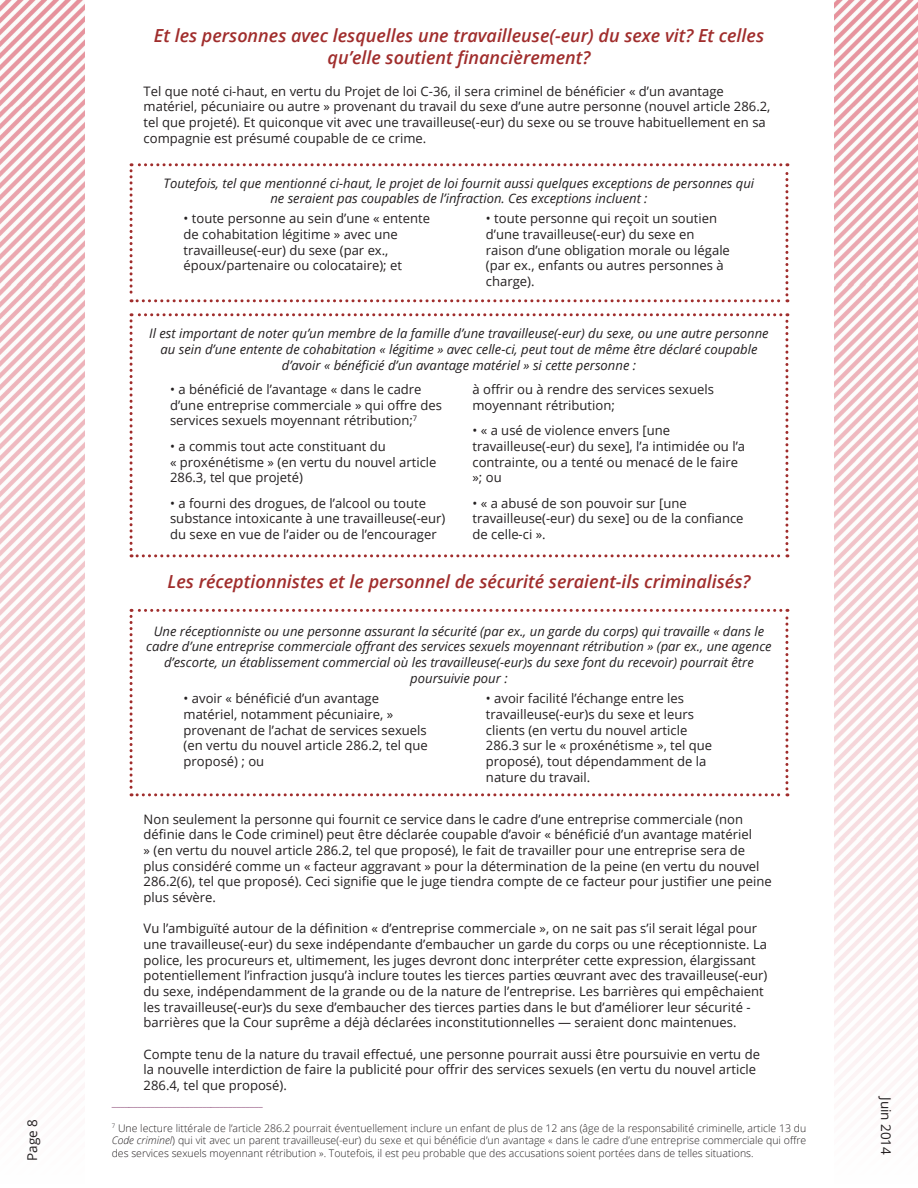
<style>
.page{position:relative;width:918px;height:1188px;background:#fff}
.page>*{position:absolute;margin:0;border:0;box-sizing:border-box;transform-origin:0 0}
.t1{font:italic 600 18px/21.6px "Open Sans";color:#a02d2c;text-align:center}
.t2{font:13.5px "Open Sans";color:#231f20}
.t3{font:13.05px/15.6px "Open Sans";color:#231f20}
.t4{font:italic 13.05px/15.6px "Open Sans";color:#231f20;text-align:center}
.t5{font:300 10.5px/12.6px "Open Sans";color:#231f20;text-align:justify}
.t6{font:300 10.5px "Open Sans";color:#6b144e}
.s1{font-style:italic}
</style>
<div class="page">
<img style="left:0;top:0;width:85px;height:1081px">
<img style="left:834px;top:0;width:84px;height:1081px">
<svg style="left:130px;top:163px;width:658px;height:139px"></svg>
<svg style="left:130px;top:313px;width:658px;height:244px"></svg>
<svg style="left:130px;top:609px;width:658px;height:187px"></svg>
<p class="t2" style="left:23px;top:1161px;width:43px;rotate:-90deg">Page 8</p>
<h1 class="t1" style="left:154px;top:25px;width:612px">Et les personnes avec lesquelles une travailleuse(-eur) du sexe vit? Et celles qu’elle soutient financièrement?</h1>
<p class="t3" style="left:144px;top:83px;width:628px">Tel que noté ci-haut, en vertu du Projet de loi C-36, il sera criminel de bénéficier « d’un avantage matériel, pécuniaire ou autre » provenant du travail du sexe d’une autre personne (nouvel article 286.2, tel que projeté). Et quiconque vit avec une travailleuse(-eur) du sexe ou se trouve habituellement en sa compagnie est présumé coupable de ce crime.</p>
<p class="t4" style="left:164px;top:175px;width:592px;line-height:15px">Toutefois, tel que mentionné ci-haut, le projet de loi fournit aussi quelques exceptions de personnes qui ne seraient pas coupables de l’infraction. Ces exceptions incluent :</p>
<p class="t3" style="left:184px;top:211px;width:248px">• toute personne au sein d’une « entente de cohabitation légitime » avec une travailleuse(-eur) du sexe (par ex., époux/partenaire ou colocataire); et</p>
<p class="t3" style="left:486px;top:211px;width:245px">• toute personne qui reçoit un soutien d’une travailleuse(-eur) du sexe en raison d’une obligation morale ou légale (par ex., enfants ou autres personnes à charge).</p>
<p class="t4" style="left:149px;top:325px;width:621px">Il est important de noter qu’un membre de la famille d’une travailleuse(-eur) du sexe, ou une autre personne au sein d’une entente de cohabitation « légitime » avec celle-ci, peut tout de même être déclaré coupable d’avoir « bénéficié d’un avantage matériel » si cette personne :</p>
<p class="t3" style="left:170px;top:381px;width:273px">• a bénéficié de l’avantage « dans le cadre d’une entreprise commerciale » qui offre des services sexuels moyennant rétribution;<sup>7</sup></p>
<p class="t3" style="left:170px;top:438px;width:268px">• a commis tout acte constituant du<br>« proxénétisme » (en vertu du nouvel article<br>286.3, tel que projeté)</p>
<p class="t3" style="left:170px;top:495px;width:277px">• a fourni des drogues, de l’alcool ou toute substance intoxicante à une travailleuse(-eur) du sexe en vue de l’aider ou de l’encourager</p>
<p class="t3" style="left:472px;top:381px;width:243px">à offrir ou à rendre des services sexuels moyennant rétribution;</p>
<p class="t3" style="left:472px;top:422px;width:274px">• « a usé de violence envers [une travailleuse(-eur) du sexe], l’a intimidée ou l’a contrainte, ou a tenté ou menacé de le faire »; ou</p>
<p class="t3" style="left:472px;top:495px;width:273px">• « a abusé de son pouvoir sur [une travailleuse(-eur) du sexe] ou de la confiance de celle-ci ».</p>
<h1 class="t1" style="left:168px;top:571px;width:584px">Les réceptionnistes et le personnel de sécurité seraient-ils criminalisés?</h1>
<p class="t4" style="left:146px;top:623px;width:627px">Une réceptionniste ou une personne assurant la sécurité (par ex., un garde du corps) qui travaille « dans le cadre d’une entreprise commerciale offrant des services sexuels moyennant rétribution » (par ex., une agence d’escorte, un établissement commercial où les travailleuse(-eur)s du sexe font du recevoir) pourrait être poursuivie pour :</p>
<p class="t3" style="left:184px;top:691px;width:246px">• avoir « bénéficié d’un avantage matériel, notamment pécuniaire, » provenant de l’achat de services sexuels (en vertu du nouvel article 286.2, tel que proposé) ; ou</p>
<p class="t3" style="left:486px;top:691px;width:228px">• avoir facilité l’échange entre les travailleuse(-eur)s du sexe et leurs clients (en vertu du nouvel article 286.3 sur le « proxénétisme », tel que proposé), tout dépendamment de la nature du travail.</p>
<p class="t3" style="left:144px;top:811px;width:630px">Non seulement la personne qui fournit ce service dans le cadre d’une entreprise commerciale (non définie dans le Code criminel) peut être déclarée coupable d’avoir « bénéficié d’un avantage matériel<br>» (en vertu du nouvel article 286.2, tel que proposé), le fait de travailler pour une entreprise sera de plus considéré comme un « facteur aggravant » pour la détermination de la peine (en vertu du nouvel 286.2(6), tel que proposé). Ceci signifie que le juge tiendra compte de ce facteur pour justifier une peine plus sévère.</p>
<p class="t3" style="left:144px;top:920px;width:625px">Vu l’ambiguïté autour de la définition « d’entreprise commerciale », on ne sait pas s’il serait légal pour une travailleuse(-eur) du sexe indépendante d’embaucher un garde du corps ou une réceptionniste. La police, les procureurs et, ultimement, les juges devront donc interpréter cette expression, élargissant potentiellement l’infraction jusqu’à inclure toutes les tierces parties œuvrant avec des travailleuse(-eur) du sexe, indépendamment de la grande ou de la nature de l’entreprise. Les barrières qui empêchaient les travailleuse(-eur)s du sexe d’embaucher des tierces parties dans le but d’améliorer leur sécurité - barrières que la Cour suprême a déjà déclarées inconstitutionnelles — seraient donc maintenues.</p>
<p class="t3" style="left:144px;top:1046px;width:618px">Compte tenu de la nature du travail effectué, une personne pourrait aussi être poursuivie en vertu de la nouvelle interdiction de faire la publicité pour offrir des services sexuels (en vertu du nouvel article<br>286.4, tel que proposé).</p>
<p class="t6" style="left:112px;top:1095px;width:153px">___________________________________</p>
<p class="t5" style="left:112px;top:1121px;width:696px"><sup>7</sup> Une lecture littérale de l’article 286.2 pourrait éventuellement inclure un enfant de plus de 12 ans (âge de la responsabilité criminelle, article 13 du <span class="s1">Code criminel</span>) qui vit avec un parent travailleuse(-eur) du sexe et qui bénéficie d’un avantage « dans le cadre d’une entreprise commerciale qui offre des services sexuels moyennant rétribution ». Toutefois, il est peu probable que des accusations soient portées dans de telles situations.</p>
<p class="t2" style="left:895px;top:1097px;width:59px;rotate:90deg">Juin 2014</p>
</div>
